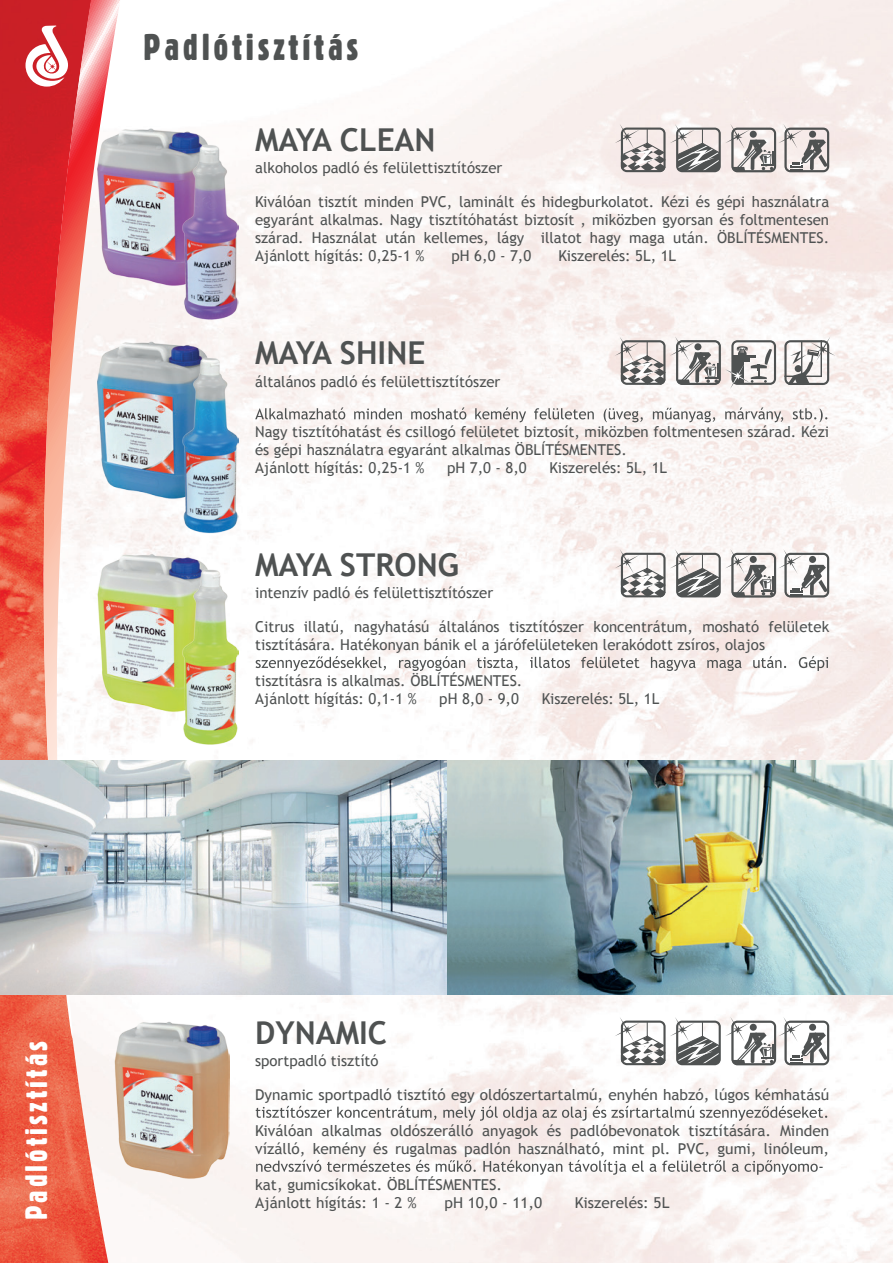
<style>
.page{position:relative;width:893px;height:1263px;background:#fff}
.page>*{position:absolute;margin:0;border:0;box-sizing:border-box;transform-origin:0 0}
.t1{font:36px "Gothic 821 Cn HU Condensed";letter-spacing:.1em;color:#4f5252}
.t2{font:700 31.5px "Trebuchet MS";color:#4f5252}
.t3{font:30px "Gothic 821 Cn HU Condensed";letter-spacing:.1em;color:#fff}
.t4{font:15px/18px "Trebuchet MS";color:#4f5252}
</style>
<div class="page">
<img style="left:108px;top:0;width:785px;height:1263px">
<img style="left:0;top:0;width:108px;height:1263px">
<svg style="left:43px;top:0;width:77px;height:1038px"></svg>
<svg style="left:256px;top:656px;width:572px;height:15px"></svg>
<svg style="left:26px;top:26px;width:44px;height:61px"></svg>
<img style="left:892px;top:340px;width:1px;height:213px">
<img style="left:446px;top:761px;width:447px;height:234px">
<img style="left:0;top:761px;width:446px;height:234px">
<svg style="left:256px;top:1106px;width:571px;height:15px"></svg>
<svg style="left:256px;top:1160px;width:567px;height:15px"></svg>
<svg style="left:255px;top:407px;width:572px;height:15px"></svg>
<svg style="left:784px;top:337px;width:51px;height:48px"></svg>
<svg style="left:614px;top:336px;width:162px;height:53px"></svg>
<svg style="left:614px;top:549px;width:215px;height:48px"></svg>
<svg style="left:615px;top:1017px;width:214px;height:48px"></svg>
<svg style="left:614px;top:124px;width:215px;height:48px;background:#bbb6b5"></svg>
<img style="left:98px;top:128px;width:115px;height:159px">
<img style="left:183px;top:145px;width:55px;height:174px">
<img style="left:98px;top:340px;width:115px;height:160px">
<img style="left:183px;top:357px;width:55px;height:176px">
<img style="left:98px;top:553px;width:115px;height:160px">
<img style="left:183px;top:570px;width:55px;height:175px">
<img style="left:115px;top:1020px;width:115px;height:159px">
<h1 class="t1" style="left:143px;top:25px;width:217px">Padlótisztítás</h1>
<h2 class="t2" style="left:255px;top:120px;width:182px">MAYA CLEAN</h2>
<p class="t4" style="left:255px;top:159px;width:249px">alkoholos padló és felülettisztítószer</p>
<p class="t4" style="left:255px;top:193px;width:576px;text-align:justify">Kiválóan tisztít minden PVC, laminált és hidegburkolatot. Kézi és gépi használatra egyaránt alkalmas. Nagy tisztítóhatást biztosít , miközben gyorsan és foltmentesen szárad. Használat után kellemes, lágy illatot hagy maga után. ÖBLÍTÉSMENTES.<br>Ajánlott hígítás: 0,25-1 %</p>
<p class="t4" style="left:452px;top:247px;width:81px">pH 6,0 - 7,0</p>
<p class="t4" style="left:559px;top:247px;width:119px">Kiszerelés: 5L, 1L</p>
<h2 class="t2" style="left:255px;top:333px;width:172px">MAYA SHINE</h2>
<p class="t4" style="left:255px;top:373px;width:247px">általános padló és felülettisztítószer</p>
<p class="t4" style="left:255px;top:423px;width:576px">Nagy tisztítóhatást és csillogó felületet biztosít, miközben foltmentesen szárad. Kézi és gépi használatra egyaránt alkalmas ÖBLÍTÉSMENTES.<br>Ajánlott hígítás: 0,25-1 %</p>
<p class="t4" style="left:447px;top:459px;width:81px">pH 7,0 - 8,0</p>
<p class="t4" style="left:550px;top:459px;width:119px">Kiszerelés: 5L, 1L</p>
<h2 class="t2" style="left:255px;top:545px;width:205px">MAYA STRONG</h2>
<p class="t4" style="left:255px;top:584px;width:240px">intenzív padló és felülettisztítószer</p>
<p class="t4" style="left:255px;top:618px;width:576px">Citrus illatú, nagyhatású általános tisztítószer koncentrátum, mosható felületek tisztítására. Hatékonyan bánik el a járófelületeken lerakódott zsíros, olajos</p>
<p class="t4" style="left:255px;top:672px;width:269px">tisztításra is alkalmas. ÖBLÍTÉSMENTES.<br>Ajánlott hígítás: 0,1-1 %</p>
<p class="t4" style="left:439px;top:690px;width:81px">pH 8,0 - 9,0</p>
<p class="t4" style="left:542px;top:690px;width:119px">Kiszerelés: 5L, 1L</p>
<h3 class="t3" style="left:18px;top:1220px;width:181px;rotate:-90deg">Padlótisztítás</h3>
<h2 class="t2" style="left:255px;top:1013px;width:134px">DYNAMIC</h2>
<p class="t4" style="left:255px;top:1051px;width:125px">sportpadló tisztító</p>
<p class="t4" style="left:255px;top:1085px;width:575px">Dynamic sportpadló tisztító egy oldószertartalmú, enyhén habzó, lúgos kémhatású</p>
<p class="t4" style="left:255px;top:1121px;width:575px">Kiválóan alkalmas oldószerálló anyagok és padlóbevonatok tisztítására. Minden vízálló, kemény és rugalmas padlón használható, mint pl. PVC, gumi, linóleum,</p>
<p class="t4" style="left:255px;top:1175px;width:249px">kat, gumicsíkokat. ÖBLÍTÉSMENTES.<br>Ajánlott hígítás: 1 - 2 %</p>
<p class="t4" style="left:444px;top:1193px;width:99px">pH 10,0 - 11,0</p>
<p class="t4" style="left:575px;top:1193px;width:96px">Kiszerelés: 5L</p>
</div>
